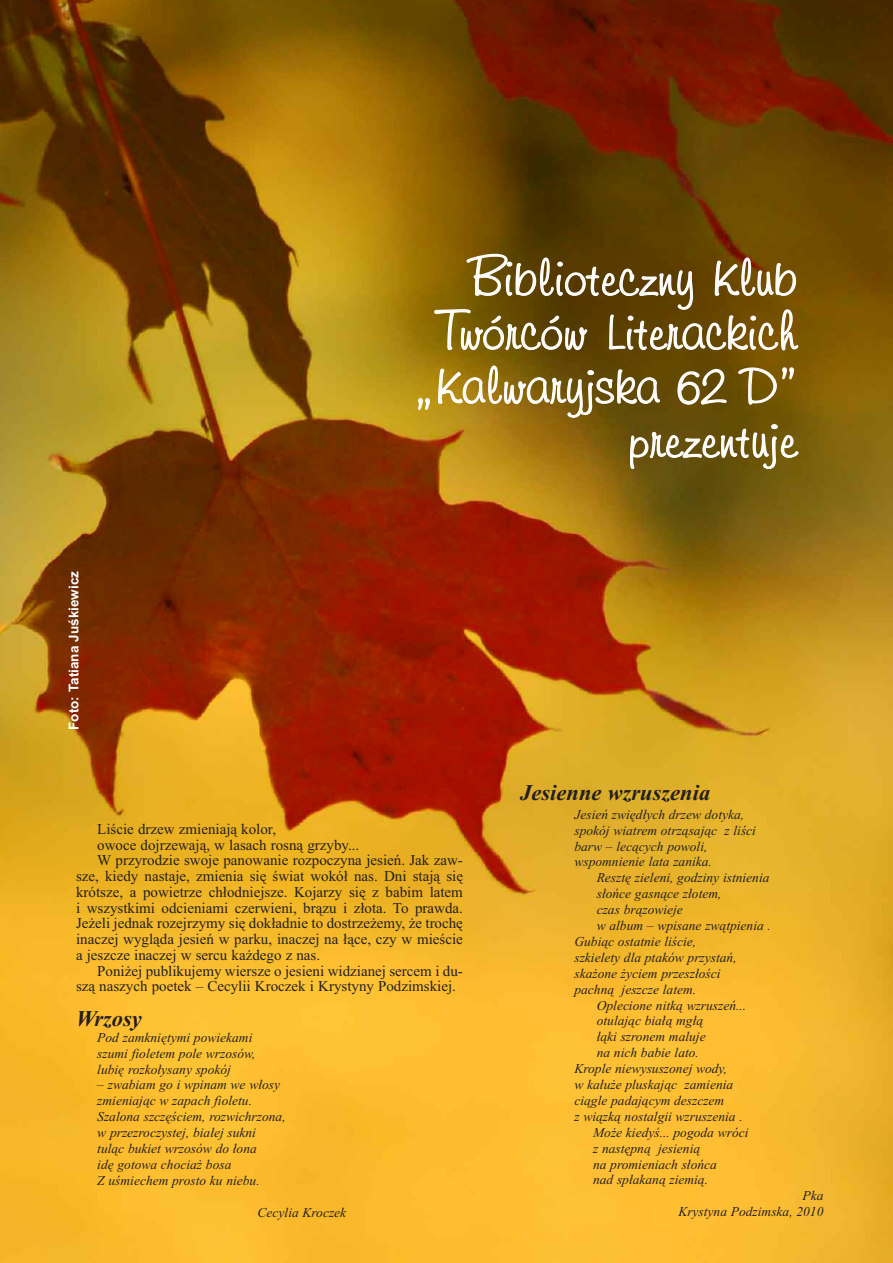
<style>
.page{position:relative;width:893px;height:1263px;background:#fff}
.page>*{position:absolute;margin:0;border:0;box-sizing:border-box;transform-origin:0 0}
.t1{font:48px/54px "Freehand 591 PL";color:#fff;text-align:right}
.t2{font:italic 700 22.5px "Times New Roman";color:#231f20}
.t3{font:15px "Times New Roman";color:#231f20}
.t4{font:italic 13.5px/15.9px "Times New Roman";color:#231f20}
.t5{font:700 13.5px "Arial";color:#fff}
</style>
<div class="page">
<img style="left:0;top:0;width:893px;height:1263px">
<p class="t5" style="left:66px;top:730px;width:160px;rotate:-90deg">Foto: Tatiana Juśkiewicz</p>
<h1 class="t1" style="left:417px;top:251px;width:382px">Biblioteczny Klub<br>Twórców Literackich „Kalwaryjska 62 D” prezentuje</h1>
<h2 class="t2" style="left:520px;top:779px;width:191px">Jesienne wzruszenia</h2>
<p class="t3" style="left:97px;top:820px;width:180px">Liście drzew zmieniają kolor,</p>
<p class="t3" style="left:97px;top:836px;width:264px">owoce dojrzewają, w lasach rosną grzyby...</p>
<p class="t3" style="left:97px;top:851px;width:367px">W przyrodzie swoje panowanie rozpoczyna jesień. Jak zaw-</p>
<p class="t3" style="left:76px;top:867px;width:388px">sze, kiedy nastaje, zmienia się świat wokół nas. Dni stają się</p>
<p class="t3" style="left:76px;top:883px;width:388px">krótsze, a powietrze chłodniejsze. Kojarzy się z babim latem</p>
<p class="t3" style="left:76px;top:899px;width:388px">i wszystkimi odcieniami czerwieni, brązu i złota. To prawda.</p>
<p class="t3" style="left:76px;top:914px;width:388px">Jeżeli jednak rozejrzymy się dokładnie to dostrzeżemy, że trochę</p>
<p class="t3" style="left:76px;top:930px;width:388px">inaczej wygląda jesień w parku, inaczej na łące, czy w mieście</p>
<p class="t3" style="left:76px;top:946px;width:246px">a jeszcze inaczej w sercu każdego z nas.</p>
<p class="t3" style="left:97px;top:962px;width:367px">Poniżej publikujemy wiersze o jesieni widzianej sercem i du-</p>
<p class="t3" style="left:76px;top:977px;width:381px">szą naszych poetek – Cecylii Kroczek i Krystyny Podzimskiej.</p>
<h2 class="t2" style="left:76px;top:1005px;width:67px">Wrzosy</h2>
<p class="t4" style="left:97px;top:1029px;width:160px">Pod zamkniętymi powiekami szumi fioletem pole wrzosów, lubię rozkołysany spokój</p>
<p class="t4" style="left:97px;top:1077px;width:190px">– zwabiam go i wpinam we włosy zmieniając w zapach fioletu.<br>Szalona szczęściem, rozwichrzona, w przezroczystej, białej sukni tuląc bukiet wrzosów do łona<br>idę gotowa chociaż bosa<br>Z uśmiechem prosto ku niebu.</p>
<p class="t4" style="left:258px;top:1204px;width:90px">Cecylia Kroczek</p>
<p class="t4" style="left:574px;top:806px;width:183px">Jesień zwiędłych drzew dotyka, spokój wiatrem otrząsając z liści barw – lecących powoli, wspomnienie lata zanika.</p>
<p class="t4" style="left:597px;top:870px;width:174px">Resztę zieleni, godziny istnienia</p>
<p class="t4" style="left:597px;top:886px;width:126px">słońce gasnące złotem,</p>
<p class="t4" style="left:597px;top:901px;width:88px">czas brązowieje</p>
<p class="t4" style="left:597px;top:917px;width:176px">w album – wpisane zwątpienia .</p>
<p class="t4" style="left:574px;top:933px;width:123px">Gubiąc ostatnie liście,</p>
<p class="t4" style="left:574px;top:949px;width:164px">szkielety dla ptaków przystań,</p>
<p class="t4" style="left:574px;top:965px;width:148px">skażone życiem przeszłości</p>
<p class="t4" style="left:574px;top:981px;width:123px">pachną jeszcze latem.</p>
<p class="t4" style="left:597px;top:997px;width:151px">Oplecione nitką wzruszeń...</p>
<p class="t4" style="left:597px;top:1013px;width:108px">otulając białą mgłą</p>
<p class="t4" style="left:597px;top:1029px;width:110px">łąki szronem maluje</p>
<p class="t4" style="left:597px;top:1045px;width:104px">na nich babie lato.</p>
<p class="t4" style="left:574px;top:1060px;width:154px">Krople niewysuszonej wody,</p>
<p class="t4" style="left:574px;top:1076px;width:160px">w kałuże pluskając zamienia</p>
<p class="t4" style="left:574px;top:1092px;width:151px">ciągle padającym deszczem</p>
<p class="t4" style="left:574px;top:1108px;width:170px">z wiązką nostalgii wzruszenia .</p>
<p class="t4" style="left:593px;top:1124px;width:157px">Może kiedyś... pogoda wróci</p>
<p class="t4" style="left:593px;top:1140px;width:109px">z następną jesienią</p>
<p class="t4" style="left:593px;top:1156px;width:125px">na promieniach słońca</p>
<p class="t4" style="left:593px;top:1172px;width:117px">nad spłakaną ziemią.</p>
<p class="t4" style="left:678px;top:1188px;width:147px;text-align:right">Pka<br>Krystyna Podzimska, 2010</p>
</div>
